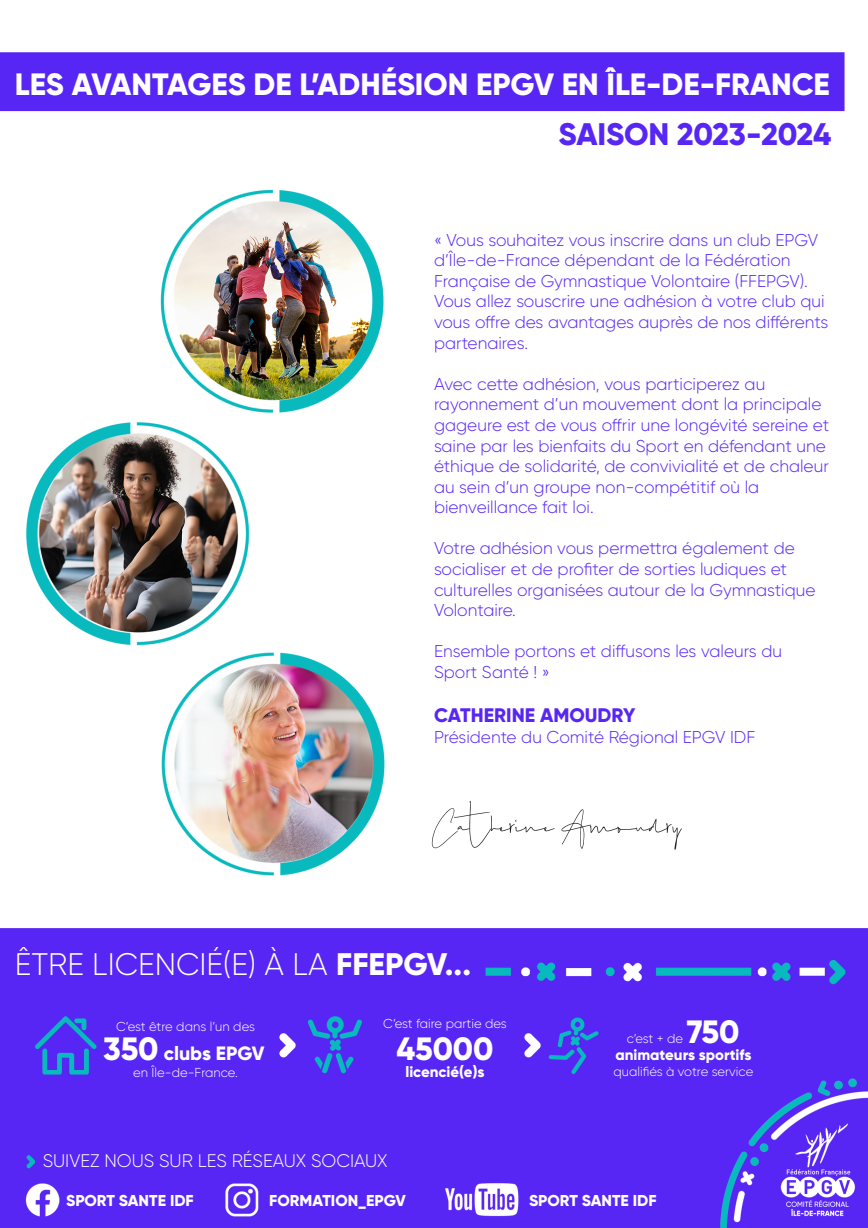
<style>
.page{position:relative;width:868px;height:1228px;background:#fff}
.page>*{position:absolute;margin:0;border:0;box-sizing:border-box;transform-origin:0 0}
.t1{font:61.25px "Author Signature";color:#231f20}
.t2{font:800 32.2px "Gilroy";color:#fff}
.t3{font:300 31.15px "Gilroy";color:#fff}
.t4{font:800 31.15px "Gilroy";letter-spacing:-.01em;color:#5826f4}
.t5{font:800 30.8px "Gilroy";color:#fff}
.t6{font:800 19.6px "Gilroy";color:#5826f4}
.t7{font:800 19.25px "Gilroy";letter-spacing:-.005em;color:#fff}
.t8{font:300 18.2px "Gilroy";color:#fff}
.t9{font:300 17.15px/20.6px "Gilroy";color:#5826f4}
.t10{font:800 15.75px "Gilroy";color:#fff}
.t11{font:800 15.05px "Gilroy";color:#fff}
.t12{font:300 12.95px "Gilroy";color:#fff}
.s1{font-weight:800}
.s2{font-size:32.2px}
</style>
<div class="page">
<img style="left:0;top:52px;width:868px;height:1176px">
<h3 class="t5" style="left:15px;top:65px;width:816px">LES AVANTAGES DE L’ADHÉSION EPGV EN ÎLE-DE-FRANCE</h3>
<h3 class="t4" style="left:558px;top:115px;width:274px">SAISON 2023-2024</h3>
<p class="t9" style="left:434px;top:229px;width:396px">« Vous souhaitez vous inscrire dans un club EPGV d’Île-de-France dépendant de la Fédération Française de Gymnastique Volontaire (FFEPGV).<br>Vous allez souscrire une adhésion à votre club qui vous offre des avantages auprès de nos différents partenaires.</p>
<p class="t9" style="left:434px;top:373px;width:397px">Avec cette adhésion, vous participerez au rayonnement d’un mouvement dont la principale gageure est de vous offrir une longévité sereine et saine par les bienfaits du Sport en défendant une éthique de solidarité, de convivialité et de chaleur au sein d’un groupe non-compétitif où la bienveillance fait loi.</p>
<p class="t9" style="left:434px;top:538px;width:383px">Votre adhésion vous permettra également de socialiser et de profiter de sorties ludiques et culturelles organisées autour de la Gymnastique Volontaire.</p>
<p class="t9" style="left:434px;top:641px;width:350px">Ensemble portons et diffusons les valeurs du<br>Sport Santé ! »</p>
<p class="t6" style="left:434px;top:703px;width:203px">CATHERINE AMOUDRY</p>
<p class="t9" style="left:434px;top:726px;width:323px">Présidente du Comité Régional EPGV IDF</p>
<h1 class="t1" style="left:434px;top:793px;width:249px">Catherine Amoudry</h1>
<h3 class="t3" style="left:15px;top:945px;width:458px">ÊTRE LICENCIÉ(E) À LA <span class="s1">FFEPGV...</span></h3>
<p class="t12" style="left:116px;top:1018px;width:140px">C’est être dans l’un des</p>
<p class="t12" style="left:383px;top:1016px;width:125px">C’est faire partie des</p>
<p class="t7" style="left:103px;top:1041px;width:163px"><span class="s2">350</span> clubs EPGV</p>
<h2 class="t2" style="left:396px;top:1028px;width:99px">45000</h2>
<p class="t12" style="left:133px;top:1064px;width:106px">en Île-de-France.</p>
<p class="t11" style="left:405px;top:1062px;width:81px">licencié(e)s</p>
<p class="t8" style="left:43px;top:1149px;width:346px">SUIVEZ NOUS SUR LES RÉSEAUX SOCIAUX</p>
<h2 class="t2" style="left:687px;top:1011px;width:54px">750</h2>
<p class="t12" style="left:627px;top:1030px;width:58px">c’est + de</p>
<p class="t11" style="left:615px;top:1045px;width:138px">animateurs sportifs</p>
<p class="t12" style="left:613px;top:1063px;width:141px">qualifiés à votre service</p>
<p class="t10" style="left:66px;top:1190px;width:129px">SPORT SANTE IDF</p>
<p class="t10" style="left:269px;top:1190px;width:138px">FORMATION_EPGV</p>
<p class="t10" style="left:529px;top:1190px;width:129px">SPORT SANTE IDF</p>
</div>
